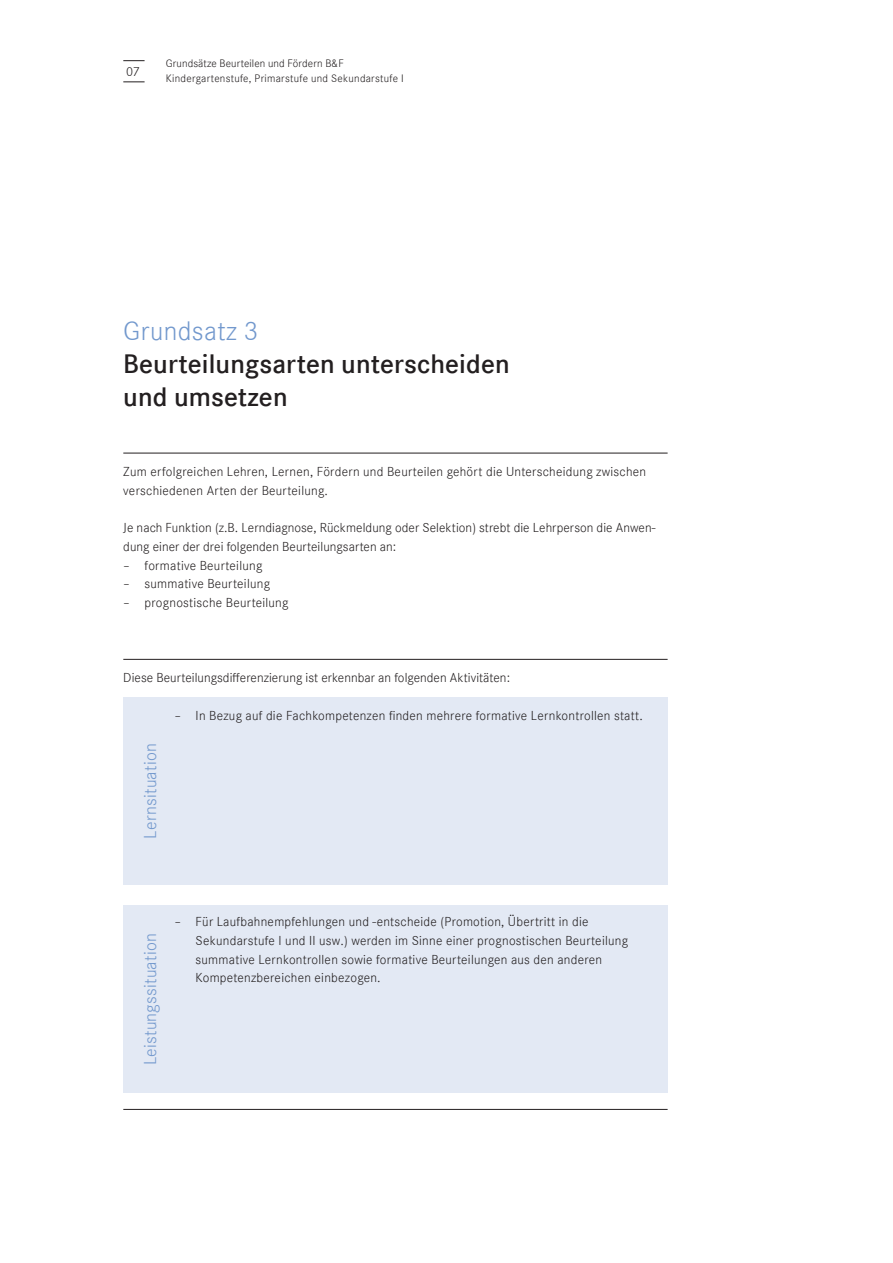
<style>
.page{position:relative;width:893px;height:1263px;background:#fff}
.page>*{position:absolute;margin:0;border:0;box-sizing:border-box;transform-origin:0 0}
.B_Titel_Demi{font:600 27.75px "Corporate S";letter-spacing:.005em;color:#231f20}
.B_Titel_Light{font:27.75px "Corporate S Ligh";letter-spacing:.015em;color:#7298cd}
.B_Titel_Light-2{font:18px "Corporate S Ligh";letter-spacing:.015em;color:#7298cd}
.B_Lauftext_Light{font:13.5px/18.8px "Corporate S Ligh";letter-spacing:.02em;color:#231f20}
.B_Lauftext_Demi{font:13.5px "Corporate S Ligh";color:#231f20}
.B_Lauftext_Demi-2{font:11.25px "Corporate S Ligh";letter-spacing:.025em;color:#231f20}
</style>
<div class="page">
<div style="left:123px;top:697px;width:545px;height:187px;background:#e3e9f4"></div>
<div style="left:123px;top:906px;width:545px;height:187px;background:#e3e9f4"></div>
<svg style="left:123px;top:81px;width:22px;height:1px"></svg>
<svg style="left:123px;top:60px;width:22px;height:1px"></svg>
<hr style="left:123px;top:453px;width:545px;height:1px;background:#231f20">
<hr style="left:123px;top:659px;width:545px;height:1px;background:#231f20">
<hr style="left:123px;top:1109px;width:545px;height:1px;background:#231f20">
<p class="B_Lauftext_Demi" style="left:126px;top:64px;width:15px">07</p>
<p class="B_Lauftext_Demi-2" style="left:166px;top:57px;width:179px">Grundsätze Beurteilen und Fördern B&amp;F</p>
<p class="B_Lauftext_Demi-2" style="left:166px;top:72px;width:239px">Kindergartenstufe, Primarstufe und Sekundarstufe I</p>
<p class="B_Titel_Light" style="left:123px;top:315px;width:137px">Grundsatz 3</p>
<p class="B_Titel_Demi" style="left:123px;top:348px;width:388px">Beurteilungsarten unterscheiden</p>
<p class="B_Titel_Demi" style="left:123px;top:381px;width:166px">und umsetzen</p>
<p class="B_Lauftext_Light" style="left:123px;top:462px;width:524px">Zum erfolgreichen Lehren, Lernen, Fördern und Beurteilen gehört die Unterscheidung zwischen verschiedenen Arten der Beurteilung.</p>
<p class="B_Lauftext_Light" style="left:123px;top:518px;width:534px">Je nach Funktion (z.B. Lerndiagnose, Rückmeldung oder Selektion) strebt die Lehrperson die Anwen&shy;dung einer der drei folgenden Beurteilungsarten an:</p>
<p class="B_Lauftext_Light" style="left:123px;top:556px;width:141px">– formative Beurteilung</p>
<p class="B_Lauftext_Light" style="left:123px;top:575px;width:148px">– summative Beurteilung</p>
<p class="B_Lauftext_Light" style="left:123px;top:593px;width:167px">– prognostische Beurteilung</p>
<p class="B_Lauftext_Light" style="left:123px;top:668px;width:388px">Diese Beurteilungsdifferenzierung ist erkennbar an folgenden Aktivitäten:</p>
<p class="B_Lauftext_Light" style="left:174px;top:706px;width:470px">– In Bezug auf die Fachkompetenzen finden mehrere formative Lernkontrollen statt.</p>
<p class="B_Titel_Light-2" style="left:140px;top:838px;width:97px;rotate:-90deg">Lernsituation</p>
<p class="B_Titel_Light-2" style="left:140px;top:1065px;width:134px;rotate:-90deg">Leistungssituation</p>
<p class="B_Lauftext_Light" style="left:196px;top:912px;width:434px;text-indent:-21px">– Für Laufbahnempfehlungen und -entscheide (Promotion, Übertritt in die Sekundarstufe I und II usw.) werden im Sinne einer prognostischen Beurteilung summative Lernkontrollen sowie formative Beurteilungen aus den anderen Kompetenzbereichen einbezogen.</p>
</div>
